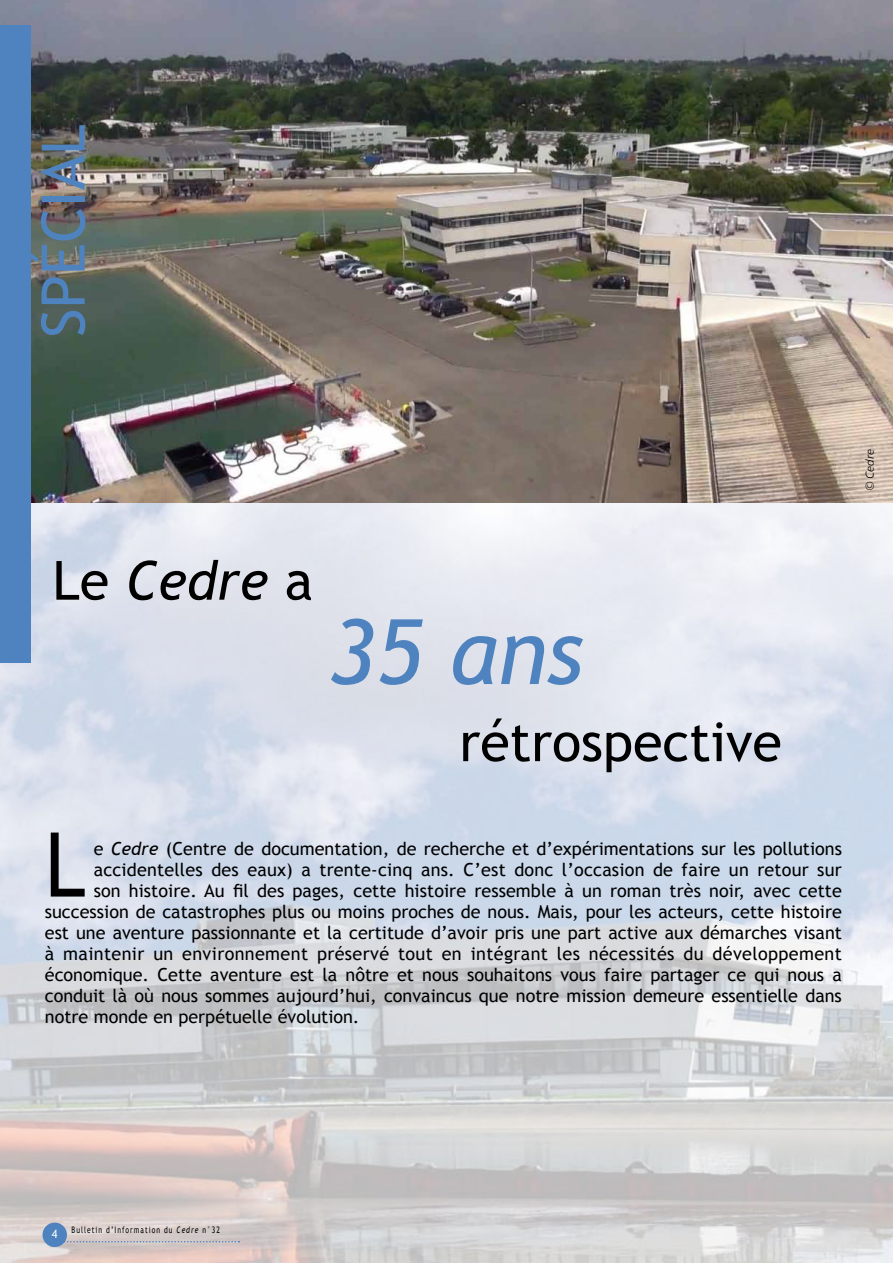
<style>
.page{position:relative;width:893px;height:1263px;background:#fff}
.page>*{position:absolute;margin:0;border:0;box-sizing:border-box;transform-origin:0 0}
.t1{font:italic 90px "Trebuchet MS";color:#4e83bf}
.t2{font:89.4px "Trebuchet MS";color:#000;scale:.9 1}
.t3{font:60px "Trebuchet MS";color:#4e83bf}
.t4{font:54px "Trebuchet MS";color:#000}
.t5{font:italic 54px "Trebuchet MS";color:#000}
.t6{font:18px "Trebuchet MS";color:#000}
.t7{font:18px "Trebuchet MS";letter-spacing:.02em;color:#000}
.t8{font:12px "Frutus T Ligh Ital";color:#000}
.t9{font:12px "Trebuchet MS";color:#fff;scale:.9 1}
.t10{font:9px "Trebuchet MS";letter-spacing:.15em;color:#000;scale:.75 1}
.s1{font-style:normal}
.s2{font-style:italic}
</style>
<div class="page">
<img style="left:0;top:502px;width:893px;height:761px">
<img style="left:0;top:0;width:893px;height:502px">
<div style="left:0;top:25px;width:30px;height:638px;background:#4e83bf"></div>
<div style="left:43px;top:1222px;width:24px;height:25px;background:#4e83bf;border-radius:50%"></div>
<svg style="left:65px;top:1241px;width:174px;height:1px"></svg>
<h3 class="t3" style="left:28px;top:337px;width:214px;rotate:-90deg">SPécial</h3>
<p class="t8" style="left:863px;top:491px;width:43px;rotate:-90deg">© Cedre</p>
<h3 class="t5" style="left:52px;top:549px;width:262px"><span class="s1">Le</span> Cedre <span class="s1">a</span></h3>
<h1 class="t1" style="left:329px;top:599px;width:256px">35 ans</h1>
<h3 class="t4" style="left:459px;top:710px;width:324px">rétrospective</h3>
<h2 class="t2" style="left:45px;top:812px;width:39px">L</h2>
<p class="t6" style="left:94px;top:837px;width:750px">e <span class="s2">Cedre</span> (Centre de documentation, de recherche et d’expérimentations sur les pollutions</p>
<p class="t6" style="left:94px;top:858px;width:750px">accidentelles des eaux) a trente-cinq ans. C’est donc l’occasion de faire un retour sur</p>
<p class="t6" style="left:94px;top:879px;width:750px">son histoire. Au fil des pages, cette histoire ressemble à un roman très noir, avec cette</p>
<p class="t6" style="left:45px;top:900px;width:798px">succession de catastrophes plus ou moins proches de nous. Mais, pour les acteurs, cette histoire</p>
<p class="t6" style="left:45px;top:922px;width:799px">est une aventure passionnante et la certitude d’avoir pris une part active aux démarches visant</p>
<p class="t7" style="left:45px;top:943px;width:799px">à maintenir un environnement préservé tout en intégrant les nécessités du développement</p>
<p class="t6" style="left:45px;top:964px;width:798px">économique. Cette aventure est la nôtre et nous souhaitons vous faire partager ce qui nous a</p>
<p class="t6" style="left:45px;top:985px;width:798px">conduit là où nous sommes aujourd’hui, convaincus que notre mission demeure essentielle dans</p>
<p class="t6" style="left:45px;top:1006px;width:316px">notre monde en perpétuelle évolution.</p>
<p class="t9" style="left:52px;top:1227px;width:8px">4</p>
<p class="t10" style="left:72px;top:1224px;width:199px">b ulletin d’i nformation du <span class="s2">c edre</span> n°32</p>
</div>
